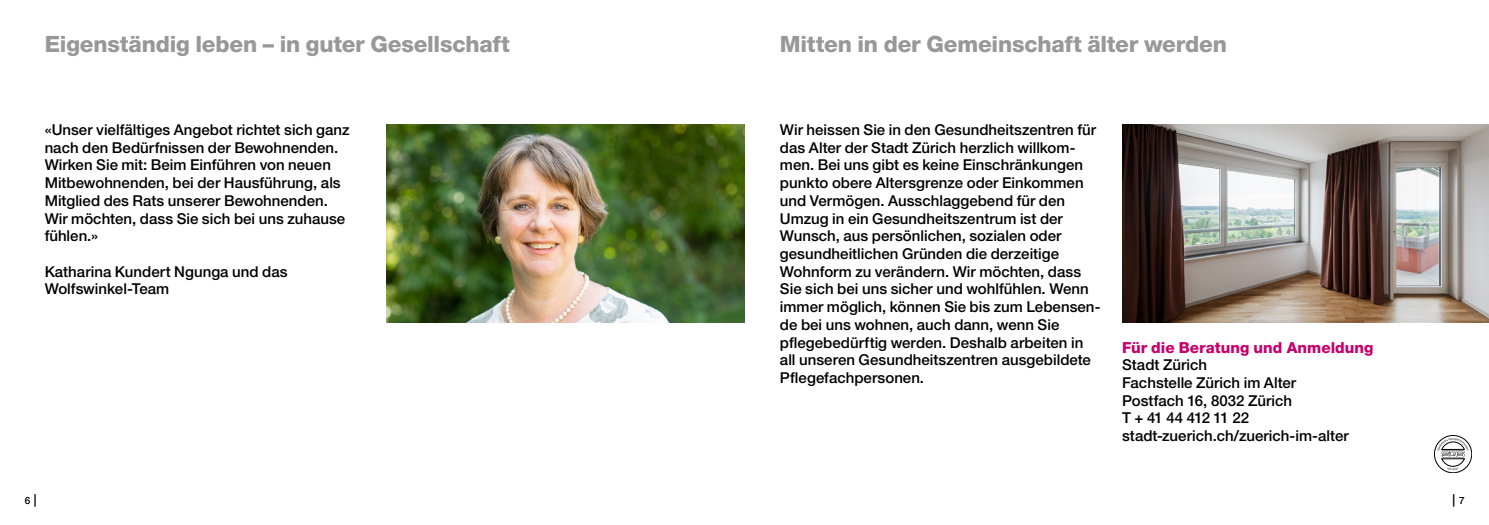
<style>
.page{position:relative;width:1489px;height:525px;background:#fff}
.page>*{position:absolute;margin:0;border:0;box-sizing:border-box;transform-origin:0 0}
.t1{font:800 22.5px "Helvetica Neue LT Pro";letter-spacing:-.01em;color:#999898}
.t2{font:800 15.25px "Helvetica Neue LT Pro";letter-spacing:.005em;color:#c7006c}
.t3{font:500 15px/17.8px "Helvetica Neue LT Pro";color:#000}
.t4{font:500 12.5px "Helvetica Neue LT Pro";color:#000}
.t5{font:500 10px "Helvetica Neue LT Pro";color:#000}
.s1{font-size:12.5px}
.s2{font-size:10px}
</style>
<div class="page">
<img style="left:386px;top:124px;width:358px;height:198px">
<svg style="left:1434px;top:435px;width:37px;height:37px"></svg>
<img style="left:1122px;top:124px;width:366px;height:198px">
<h1 class="t1" style="left:45px;top:30px;width:467px">Eigenständig leben – in guter Gesellschaft</h1>
<h1 class="t1" style="left:780px;top:30px;width:448px">Mitten in der Gemeinschaft älter werden</h1>
<p class="t3" style="left:45px;top:120px;width:306px">«Unser vielfältiges Angebot richtet sich ganz nach den Bedürfnissen der Bewohnenden.<br>Wirken Sie mit: Beim Einführen von neuen Mitbewohnenden, bei der Hausführung, als Mitglied des Rats unserer Bewohnenden.<br>Wir möchten, dass Sie sich bei uns zuhause fühlen.»</p>
<p class="t3" style="left:45px;top:262px;width:244px">Katharina Kundert Ngunga und das<br>Wolfswinkel-Team</p>
<p class="t3" style="left:780px;top:120px;width:322px">Wir heissen Sie in den Gesundheitszentren für das Alter der Stadt Zürich herzlich willkom&shy;men. Bei uns gibt es keine Einschränkungen punkto obere Altersgrenze oder Einkommen und Vermögen. Ausschlaggebend für den Umzug in ein Gesundheitszentrum ist der Wunsch, aus persönlichen, sozialen oder gesundheitlichen Gründen die derzeitige Wohnform zu verändern. Wir möchten, dass Sie sich bei uns sicher und wohlfühlen. Wenn immer möglich, können Sie bis zum Lebensen&shy;de bei uns wohnen, auch dann, wenn Sie pflegebedürftig werden. Deshalb arbeiten in all unseren Gesundheitszentren ausgebildete Pflegefachpersonen.</p>
<p class="t2" style="left:1121px;top:338px;width:253px">Für die Beratung und Anmeldung</p>
<p class="t3" style="left:1121px;top:355px;width:228px">Stadt Zürich<br>Fachstelle Zürich im Alter<br>Postfach 16, 8032 Zürich<br>T + 41 44 412 11 22 stadt-zuerich.ch/zuerich-im-alter</p>
<p class="t5" style="left:25px;top:494px;width:13px">6 <span class="s1">|</span></p>
<p class="t4" style="left:1452px;top:491px;width:13px">| <span class="s2">7</span></p>
</div>
